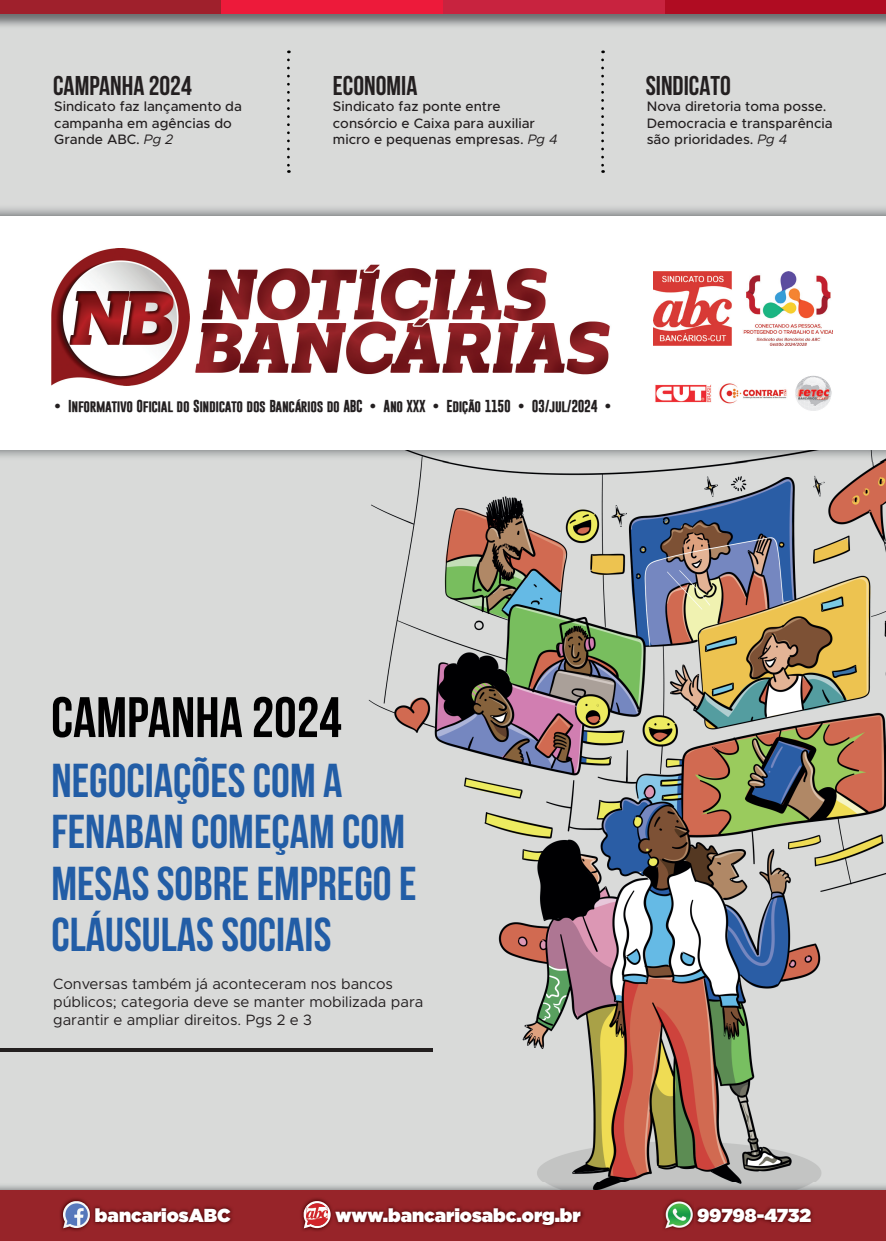
<style>
.page{position:relative;width:886px;height:1241px;background:#fff}
.page>*{position:absolute;margin:0;border:0;box-sizing:border-box;transform-origin:0 0}
.t1{font:700 47.5px/51.2px "Bebas Neue";color:#225da6}
.t2{font:700 27.12px "Bebas Neue";color:#231f20}
.t3{font:900 18.75px "Gotham";color:#fff}
.t4{font:15px/18px "Metropolis";color:#231f20}
.t5{font:500 13.75px/16.5px "Metropolis";color:#231f20}
.t6{font:700 12.5px "Gobold";letter-spacing:-.03em;color:#231f20}
.s1{font-weight:400;font-style:italic}
</style>
<div class="page">
<img style="left:0;top:14px;width:886px;height:1176px">
<div style="left:0;top:1190px;width:886px;height:50px;background:#972429"></div>
<img style="left:60px;top:1198px;width:172px;height:33px">
<svg style="left:63px;top:1200px;width:27px;height:27px"></svg>
<img style="left:663px;top:1199px;width:150px;height:31px">
<img style="left:665px;top:1200px;width:28px;height:28px">
<img style="left:301px;top:1198px;width:283px;height:33px">
<svg style="left:304px;top:1200px;width:27px;height:28px"></svg>
<img style="left:0;top:204px;width:886px;height:12px">
<img style="left:0;top:449px;width:886px;height:12px">
<div style="left:0;top:216px;width:886px;height:233px;background:#fff"></div>
<img style="left:51px;top:248px;width:138px;height:137px">
<img style="left:195px;top:264px;width:415px;height:111px">
<img style="left:719px;top:383px;width:68px;height:21px">
<div style="left:654px;top:381px;width:58px;height:23px;background:linear-gradient(to right,#fff,#fff)"></div>
<img style="left:655px;top:384px;width:57px;height:18px">
<img style="left:796px;top:376px;width:35px;height:34px">
<div style="left:794px;top:374px;width:39px;height:38px;border:1px solid #fff;border-radius:50%"></div>
<div style="left:0;top:0;width:221px;height:14px;background:#9f202c"></div>
<div style="left:664px;top:0;width:222px;height:14px;background:#b00c22"></div>
<div style="left:443px;top:0;width:221px;height:14px;background:#c8233f"></div>
<div style="left:221px;top:0;width:222px;height:14px;background:#ed1a3a"></div>
<svg style="left:601px;top:60px;width:3px;height:113px"></svg>
<svg style="left:287px;top:60px;width:3px;height:113px"></svg>
<img style="left:654px;top:272px;width:179px;height:73px">
<svg style="left:53px;top:696px;width:288px;height:41px;background:#676867"></svg>
<svg style="left:0;top:1047px;width:432px;height:4px;background:#504d4e"></svg>
<h2 class="t2" style="left:53px;top:71px;width:140px">CAMPANHA 2024</h2>
<p class="t5" style="left:54px;top:98px;width:189px">Sindicato faz lançamento da campanha em agências do<br>Grande ABC. <span class="s1">Pg 2</span></p>
<h2 class="t2" style="left:333px;top:71px;width:86px">ECONOMIA</h2>
<p class="t5" style="left:333px;top:98px;width:226px">Sindicato faz ponte entre consórcio e Caixa para auxiliar micro e pequenas empresas. <span class="s1">Pg 4</span></p>
<h2 class="t2" style="left:646px;top:71px;width:87px">SINDICATO</h2>
<p class="t5" style="left:647px;top:98px;width:187px">Nova diretoria toma posse.<br>Democracia e transparência são prioridades. <span class="s1">Pg 4</span></p>
<p class="t6" style="left:55px;top:398px;width:558px">• Informativo Oficial do Sindicato dos Bancários do ABC • Ano XXX • Edição 1150 • 03/jul/2024 •</p>
<h1 class="t1" style="left:51px;top:754px;width:367px">NEGOCIAÇÕES COM A<br>FENABAN COMEÇAM COM<br>MESAS SOBRE EMPREGO E<br>CLÁUSULAS SOCIAIS</h1>
<p class="t4" style="left:53px;top:974px;width:372px">Conversas também já aconteceram nos bancos públicos; categoria deve se manter mobilizada para garantir e ampliar direitos. Pgs 2 e 3</p>
<h3 class="t3" style="left:95px;top:1204px;width:137px">bancariosABC</h3>
<h3 class="t3" style="left:336px;top:1204px;width:247px">www.bancariosabc.org.br</h3>
<h3 class="t3" style="left:697px;top:1204px;width:116px">99798-4732</h3>
</div>
